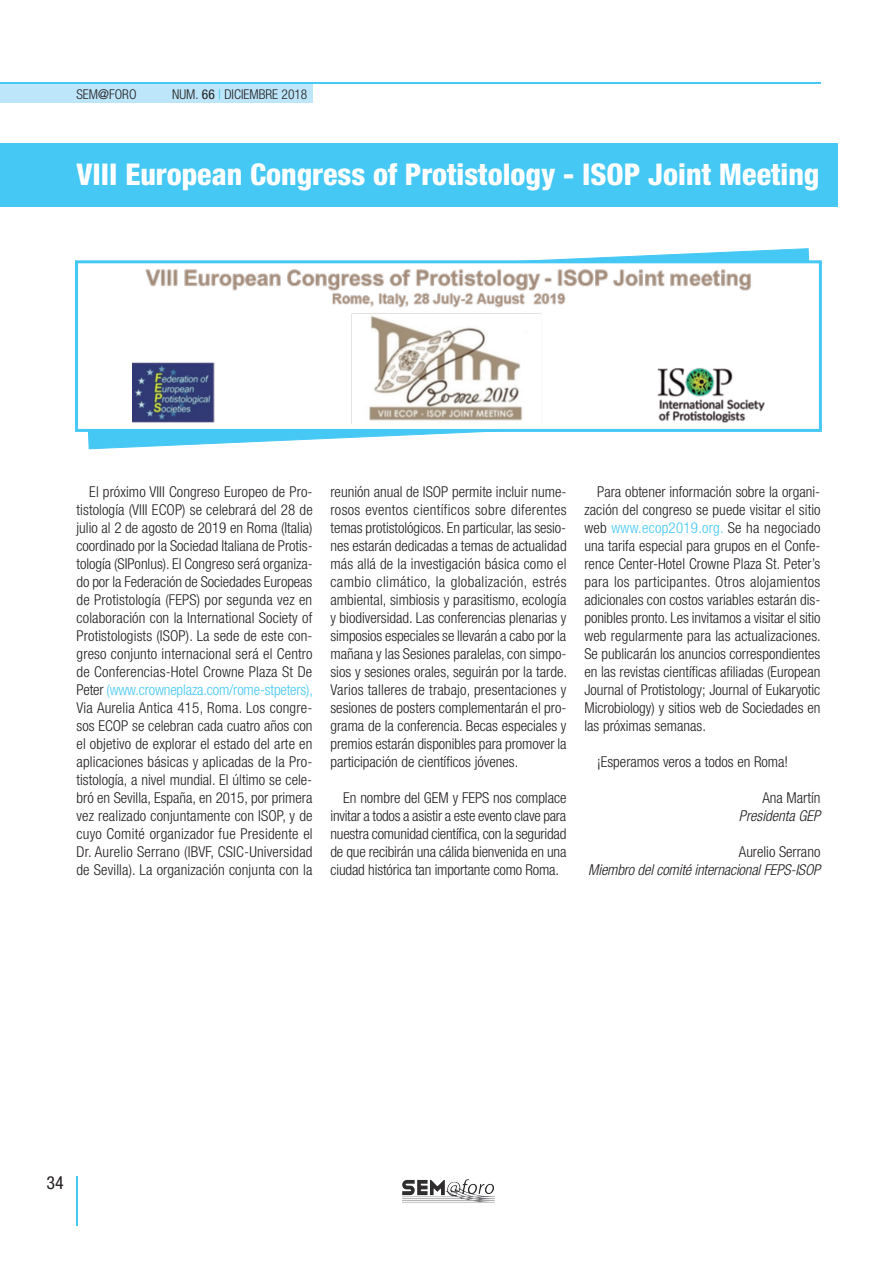
<style>
.page{position:relative;width:893px;height:1263px;background:#fff}
.page>*{position:absolute;margin:0;border:0;box-sizing:border-box;transform-origin:0 0}
.t1{font:800 condensed 30px "Helvetica Neue LT Std";color:#fff}
.t2{font:condensed 18px "Helvetica Neue LT Std";color:#231f20}
.t3{font:300 condensed 15px/18px "Helvetica Neue LT Std";color:#231f20;text-align:justify}
.t4{font:italic 300 condensed 15px "Helvetica Neue LT Std";letter-spacing:-.01em;color:#231f20}
.t5{font:300 condensed 13.5px "Helvetica Neue LT Std";color:#231f20}
.s1{font-weight:400}
.s2{font-weight:400;color:#45c8f4}
.s3{color:#45c8f4}
</style>
<div class="page">
<img style="left:445px;top:1179px;width:22px;height:16px">
<div style="left:0;top:84px;width:312px;height:19px;background:#bde6fa"></div>
<hr style="left:0;top:82px;width:820px;height:2px;background:#45c8f4">
<hr style="left:76px;top:1176px;width:1px;height:50px;background:#45c8f4">
<svg style="left:88px;top:248px;width:722px;height:202px"></svg>
<div style="left:77px;top:262px;width:743px;height:168px;background:#fff"></div>
<img style="left:133px;top:269px;width:631px;height:154px">
<div style="left:75px;top:260px;width:747px;height:172px;border:3px solid #45c8f4"></div>
<div style="left:0;top:143px;width:837px;height:64px;background:#45c8f4"></div>
<p class="t5" style="left:77px;top:89px;width:62px">SEM<span class="s1">@</span>FORO</p>
<p class="t5" style="left:172px;top:89px;width:137px">NUM. <span class="s1">66</span> <span class="s2">|</span> DICIEMBRE 2018</p>
<h1 class="t1" style="left:77px;top:157px;width:744px">VIII European Congress of Protistology - ISOP Joint Meeting</h1>
<p class="t3" style="left:77px;top:484px;width:238px;text-indent:13px">El próximo VIII Congreso Europeo de Pro&shy;tistología (VIII ECOP) se celebrará del 28 de julio al 2 de agosto de 2019 en Roma (Italia) coordinado por la Sociedad Italiana de Protis&shy;tología (SIPonlus). El Congreso será organiza&shy;do por la Federación de Sociedades Europeas de Protistología (FEPS) por segunda vez en colaboración con la International Society of Protistologists (ISOP). La sede de este con&shy;greso conjunto internacional será el Centro de Conferencias-Hotel Crowne Plaza St De Peter <span class="s3">(www.crowneplaza.com/rome-stpeters), </span>Via Aurelia Antica 415, Roma. Los congre&shy;sos ECOP se celebran cada cuatro años con el objetivo de explorar el estado del arte en aplicaciones básicas y aplicadas de la Pro&shy;tistología, a nivel mundial. El último se cele&shy;bró en Sevilla, España, en 2015, por primera vez realizado conjuntamente con ISOP, y de cuyo Comité organizador fue Presidente el Dr. Aurelio Serrano (IBVF, CSIC-Universidad de Sevilla). La organización conjunta con la</p>
<p class="t3" style="left:330px;top:484px;width:238px">reunión anual de ISOP permite incluir nume&shy;rosos eventos científicos sobre diferentes temas protistológicos. En particular, las sesio&shy;nes estarán dedicadas a temas de actualidad más allá de la investigación básica como el cambio climático, la globalización, estrés ambiental, simbiosis y parasitismo, ecología y biodiversidad. Las conferencias plenarias y simposios especiales se llevarán a cabo por la mañana y las Sesiones paralelas, con simpo&shy;sios y sesiones orales, seguirán por la tarde.<br>Varios talleres de trabajo, presentaciones y sesiones de posters complementarán el pro&shy;grama de la conferencia. Becas especiales y premios estarán disponibles para promover la participación de científicos jóvenes.</p>
<p class="t3" style="left:330px;top:790px;width:237px;text-indent:13px">En nombre del GEM y FEPS nos complace invitar a todos a asistir a este evento clave para nuestra comunidad científica, con la seguridad de que recibirán una cálida bienvenida en una ciudad histórica tan importante como Roma.</p>
<p class="t3" style="left:584px;top:484px;width:238px;text-indent:13px">Para obtener información sobre la organi&shy;zación del congreso se puede visitar el sitio web <span class="s3">www.ecop2019.org.</span> Se ha negociado una tarifa especial para grupos en el Confe&shy;rence Center-Hotel Crowne Plaza St. Peter’s para los participantes. Otros alojamientos adicionales con costos variables estarán dis&shy;ponibles pronto. Les invitamos a visitar el sitio web regularmente para las actualizaciones.<br>Se publicarán los anuncios correspondientes en las revistas científicas afiliadas (European Journal of Protistology; Journal of Eukaryotic Microbiology) y sitios web de Sociedades en las próximas semanas.</p>
<p class="t3" style="left:597px;top:754px;width:192px">¡Esperamos veros a todos en Roma!</p>
<p class="t3" style="left:762px;top:790px;width:60px">Ana Martín</p>
<p class="t4" style="left:739px;top:807px;width:83px">Presidenta GEP</p>
<p class="t3" style="left:739px;top:844px;width:83px">Aurelio Serrano</p>
<p class="t4" style="left:588px;top:861px;width:234px">Miembro del comité internacional FEPS-ISOP</p>
<p class="t2" style="left:46px;top:1173px;width:19px">34</p>
</div>
